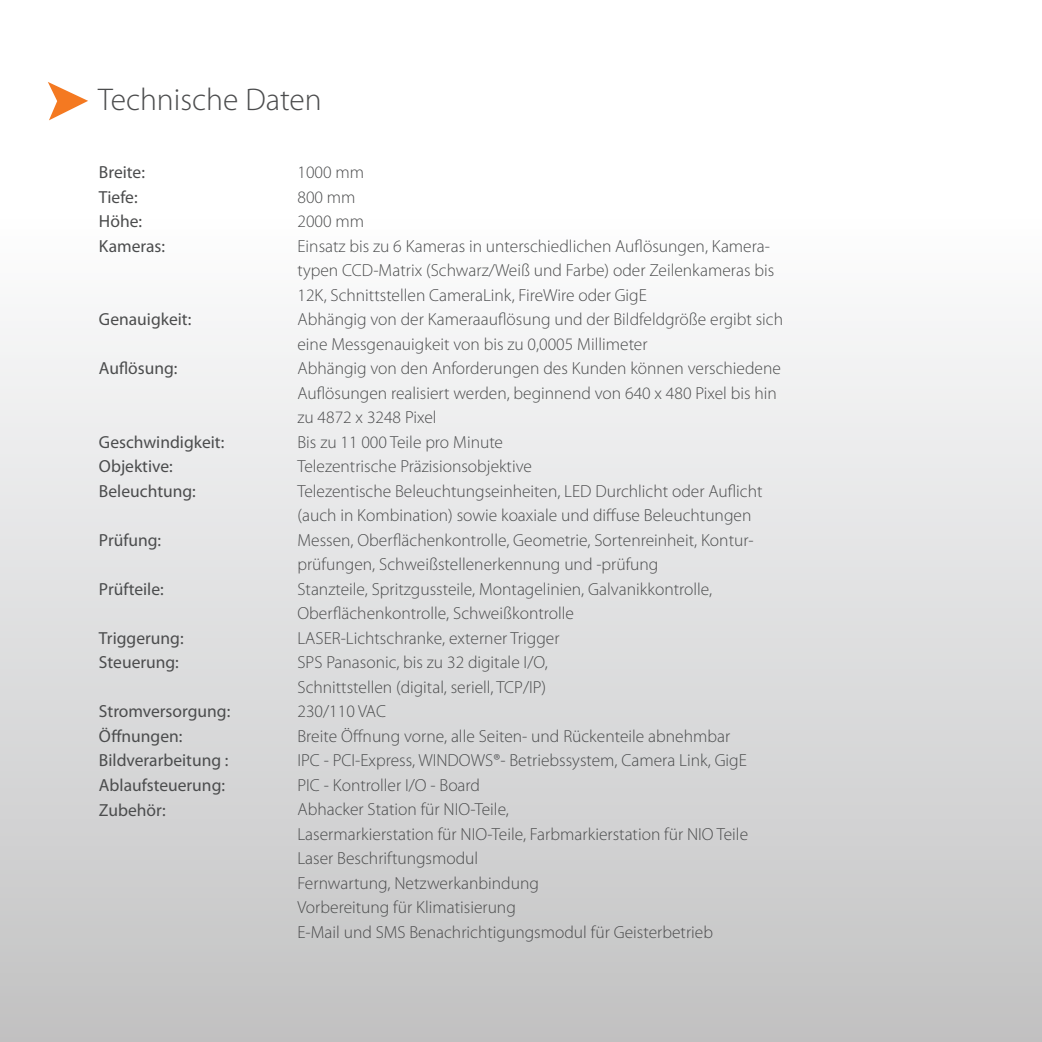
<style>
.page{position:relative;width:1042px;height:1042px;background:#fff}
.page>*{position:absolute;margin:0;border:0;box-sizing:border-box;transform-origin:0 0}
.t1{font:300 31.5px "Myriad Pro";color:#4b4c4d}
.t2{font:300 17.5px/24.5px "Myriad Pro";color:#4b4c4d}
.t3{font:17.5px/24.5px "Myriad Pro";color:#4b4c4d}
</style>
<div class="page">
<div style="left:0;top:191px;width:1042px;height:851px;background:linear-gradient(to bottom,#fff,#c2c2c2)"></div>
<svg style="left:48px;top:82px;width:40px;height:38px"></svg>
<h1 class="t1" style="left:98px;top:82px;width:225px">Technische Daten</h1>
<p class="t3" style="left:99px;top:160px;width:68px">Breite:<br>Tiefe:<br>Höhe:<br>Kameras:</p>
<p class="t3" style="left:99px;top:307px;width:94px">Genauigkeit:</p>
<p class="t3" style="left:99px;top:356px;width:80px">Auflösung:</p>
<p class="t3" style="left:99px;top:429px;width:127px">Geschwindigkeit:<br>Objektive:<br>Beleuchtung:</p>
<p class="t3" style="left:99px;top:527px;width:64px">Prüfung:</p>
<p class="t3" style="left:99px;top:576px;width:66px">Prüfteile:</p>
<p class="t3" style="left:99px;top:625px;width:86px">Triggerung:<br>Steuerung:</p>
<p class="t3" style="left:99px;top:699px;width:133px">Stromversorgung:<br>Öffnungen:<br>Bildverarbeitung :<br>Ablaufsteuerung:<br>Zubehör:</p>
<p class="t2" style="left:297px;top:160px;width:487px">1000 mm<br>800 mm<br>2000 mm<br>Einsatz bis zu 6 Kameras in unterschiedlichen Auflösungen, Kamera&shy;typen CCD-Matrix (Schwarz/Weiß und Farbe) oder Zeilenkameras bis 12K, Schnittstellen CameraLink, FireWire oder GigE<br>Abhängig von der Kameraauflösung und der Bildfeldgröße ergibt sich eine Messgenauigkeit von bis zu 0,0005 Millimeter<br>Abhängig von den Anforderungen des Kunden können verschiedene Auflösungen realisiert werden, beginnend von 640 x 480 Pixel bis hin zu 4872 x 3248 Pixel<br>Bis zu 11 000 Teile pro Minute<br>Telezentrische Präzisionsobjektive<br>Telezentische Beleuchtungseinheiten, LED Durchlicht oder Auflicht (auch in Kombination) sowie koaxiale und diffuse Beleuchtungen Messen, Oberflächenkontrolle, Geometrie, Sortenreinheit, Kontur&shy;prüfungen, Schweißstellenerkennung und -prüfung<br>Stanzteile, Spritzgussteile, Montagelinien, Galvanikkontrolle, Oberflächenkontrolle, Schweißkontrolle<br>LASER-Lichtschranke, externer Trigger<br>SPS Panasonic, bis zu 32 digitale I/O,<br>Schnittstellen (digital, seriell, TCP/IP)<br>230/110 VAC<br>Breite Öffnung vorne, alle Seiten- und Rückenteile abnehmbar<br>IPC - PCI-Express, WINDOWS®- Betriebssystem, Camera Link, GigE<br>PIC - Kontroller I/O - Board<br>Abhacker Station für NIO-Teile,<br>Lasermarkierstation für NIO-Teile, Farbmarkierstation für NIO Teile Laser Beschriftungsmodul<br>Fernwartung, Netzwerkanbindung<br>Vorbereitung für Klimatisierung<br>E-Mail und SMS Benachrichtigungsmodul für Geisterbetrieb</p>
</div>
